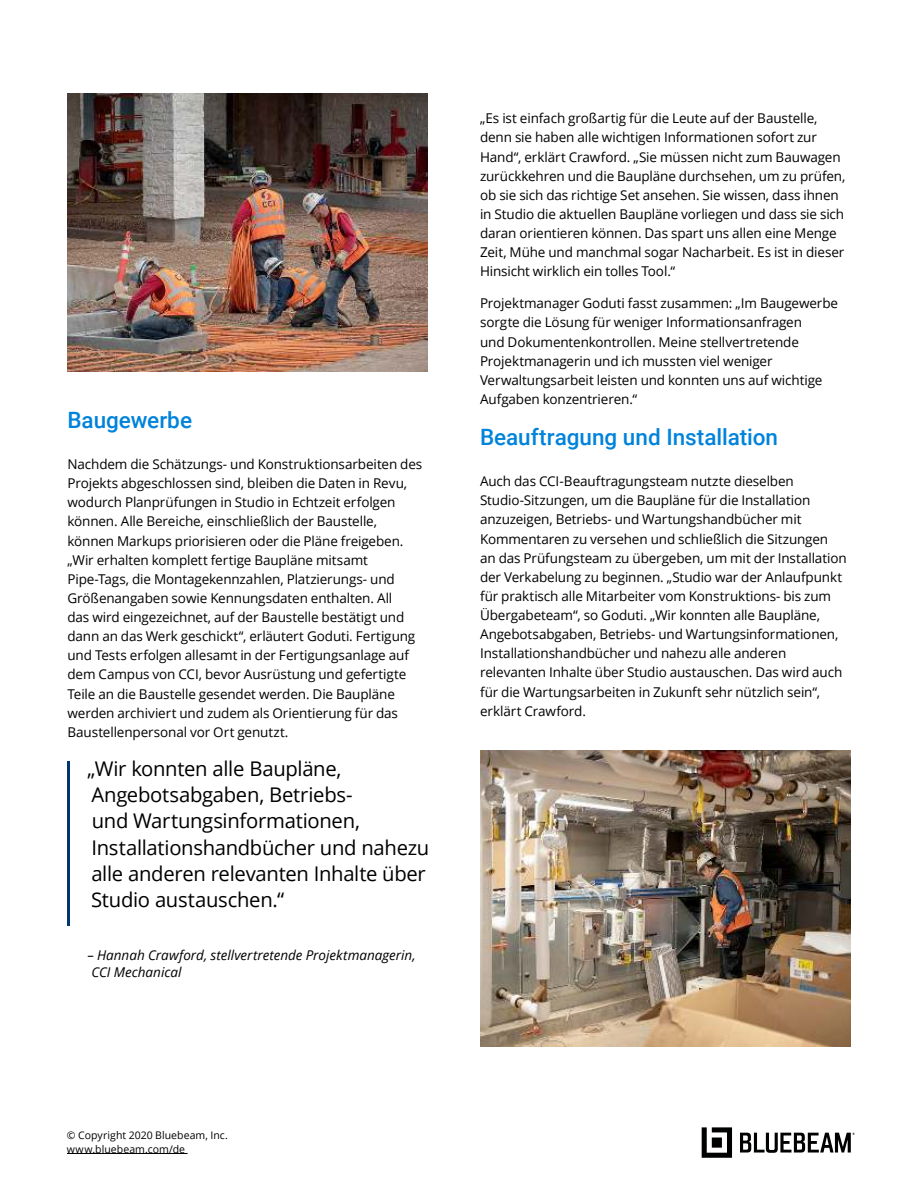
<style>
.page{position:relative;width:918px;height:1188px;background:#fff}
.page>*{position:absolute;margin:0;border:0;box-sizing:border-box;transform-origin:0 0}
.t1{font:500 22.5px "Roboto";color:#0083db}
.t2{font:20.25px/26.2px "Open Sans";letter-spacing:-.015em;color:#000}
.t3{font:13.5px/19.2px "Open Sans";letter-spacing:-.01em;color:#000}
.t4{font:italic 13.5px/17.2px "Open Sans";color:#000}
.t5{font:10.5px/13.5px "Open Sans";letter-spacing:.005em;color:#000}
</style>
<div class="page">
<hr style="left:67px;top:1153px;width:121px;height:1px;background:#000">
<svg style="left:702px;top:1127px;width:30px;height:31px"></svg>
<svg style="left:740px;top:1133px;width:115px;height:20px"></svg>
<img style="left:480px;top:750px;width:370px;height:296px">
<img style="left:68px;top:94px;width:359px;height:278px">
<hr style="left:67px;top:761px;width:2px;height:165px;background:#003671">
<h1 class="t1" style="left:68px;top:411px;width:126px">Baugewerbe</h1>
<p class="t3" style="left:68px;top:454px;width:356px">Nachdem die Schätzungs- und Konstruktionsarbeiten des Projekts abgeschlossen sind, bleiben die Daten in Revu, wodurch Planprüfungen in Studio in Echtzeit erfolgen können. Alle Bereiche, einschließlich der Baustelle, können Markups priorisieren oder die Pläne freigeben. „Wir erhalten komplett fertige Baupläne mitsamt Pipe-Tags, die Montagekennzahlen, Platzierungs- und Größenangaben sowie Kennungsdaten enthalten. All<br>das wird eingezeichnet, auf der Baustelle bestätigt und dann an das Werk geschickt“, erläutert Goduti. Fertigung und Tests erfolgen allesamt in der Fertigungsanlage auf dem Campus von CCI, bevor Ausrüstung und gefertigte Teile an die Baustelle gesendet werden. Die Baupläne werden archiviert und zudem als Orientierung für das Baustellenpersonal vor Ort genutzt.</p>
<h2 class="t2" style="left:87px;top:755px;width:343px">„Wir konnten alle Baupläne,<br>Angebotsabgaben, Betriebs-<br>und Wartungsinformationen,<br>Installationshandbücher und nahezu alle anderen relevanten Inhalte über<br>Studio austauschen.“</h2>
<p class="t4" style="left:92px;top:946px;width:326px;text-indent:-4px">– Hannah Crawford, stellvertretende Projektmanagerin,<br>CCI Mechanical</p>
<p class="t3" style="left:480px;top:108px;width:367px">„Es ist einfach großartig für die Leute auf der Baustelle, denn sie haben alle wichtigen Informationen sofort zur Hand“, erklärt Crawford. „Sie müssen nicht zum Bauwagen zurückkehren und die Baupläne durchsehen, um zu prüfen, ob sie sich das richtige Set ansehen. Sie wissen, dass ihnen in Studio die aktuellen Baupläne vorliegen und dass sie sich daran orientieren können. Das spart uns allen eine Menge Zeit, Mühe und manchmal sogar Nacharbeit. Es ist in dieser Hinsicht wirklich ein tolles Tool.“</p>
<p class="t3" style="left:480px;top:294px;width:360px">Projektmanager Goduti fasst zusammen: „Im Baugewerbe sorgte die Lösung für weniger Informationsanfragen<br>und Dokumentenkontrollen. Meine stellvertretende Projektmanagerin und ich mussten viel weniger Verwaltungsarbeit leisten und konnten uns auf wichtige Aufgaben konzentrieren.“</p>
<h1 class="t1" style="left:480px;top:428px;width:300px">Beauftragung und Installation</h1>
<p class="t3" style="left:480px;top:471px;width:368px">Auch das CCI-Beauftragungsteam nutzte dieselben Studio-Sitzungen, um die Baupläne für die Installation anzuzeigen, Betriebs- und Wartungshandbücher mit Kommentaren zu versehen und schließlich die Sitzungen an das Prüfungsteam zu übergeben, um mit der Installation der Verkabelung zu beginnen. „Studio war der Anlaufpunkt für praktisch alle Mitarbeiter vom Konstruktions- bis zum Übergabeteam“, so Goduti. „Wir konnten alle Baupläne, Angebotsabgaben, Betriebs- und Wartungsinformationen, Installationshandbücher und nahezu alle anderen relevanten Inhalte über Studio austauschen. Das wird auch für die Wartungsarbeiten in Zukunft sehr nützlich sein“, erklärt Crawford.</p>
<p class="t5" style="left:67px;top:1130px;width:162px">© Copyright 2020 Bluebeam, Inc. www.bluebeam.com/de</p>
</div>
